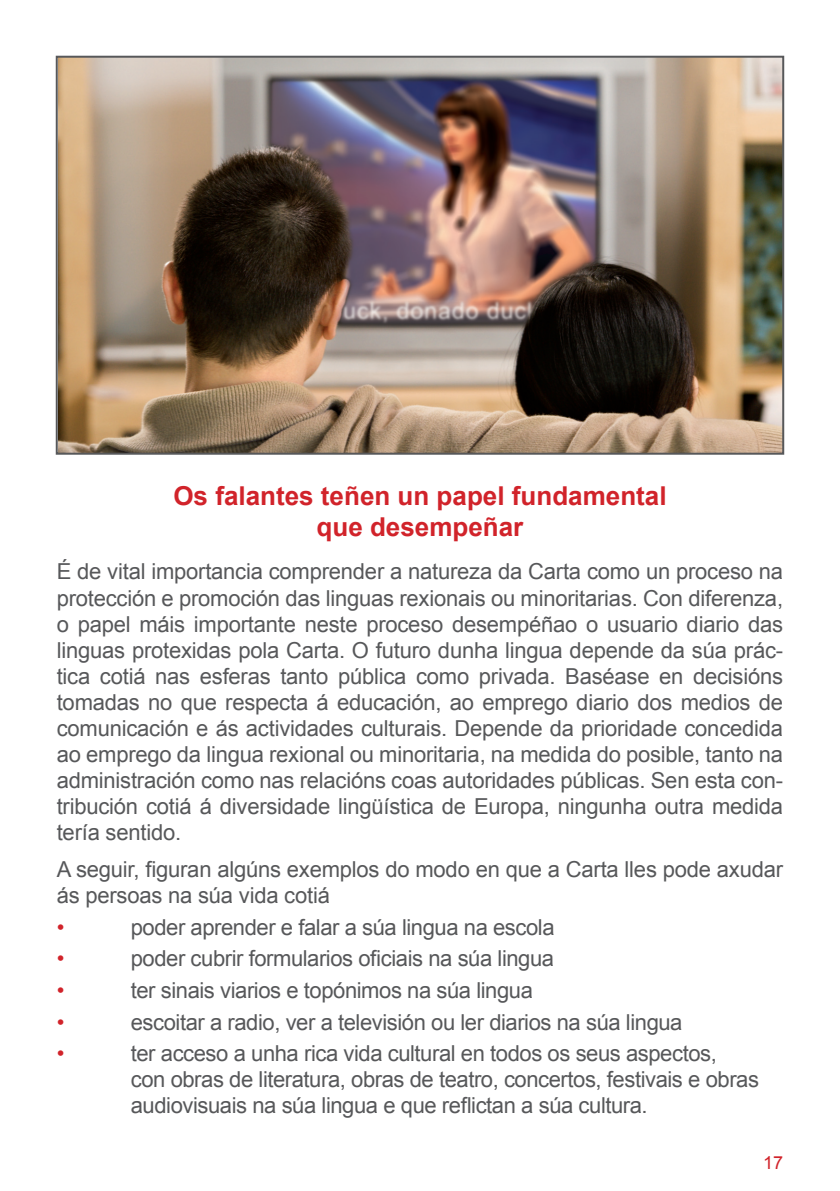
<style>
.page{position:relative;width:840px;height:1191px;background:#fff}
.page>*{position:absolute;margin:0;border:0;box-sizing:border-box;transform-origin:0 0}
.t1{font:700 26px/31.2px "Arial";color:#d1232a;text-align:center}
.t2{font:22px/26px "Arial";letter-spacing:-.02em;color:#57585a}
.t3{font:22px/31.6px "Arial";color:#d1232a;text-align:justify}
.t4{font:18px "Arial";color:#d1232a}
</style>
<div class="page">
<img style="left:59px;top:59px;width:721px;height:393px">
<div style="left:56px;top:56px;width:727px;height:399px;border:2px solid #57585a"></div>
<p class="t1" style="left:173px;top:480px;width:494px">Os falantes teñen un papel fundamental que desempeñar</p>
<p class="t2" style="left:57px;top:559px;width:727px;text-align:justify">É de vital importancia comprender a natureza da Carta como un proceso na protección e promoción das linguas rexionais ou minoritarias. Con diferenza, o papel máis importante neste proceso desempéñao o usuario diario das linguas protexidas pola Carta. O futuro dunha lingua depende da súa prác&shy;tica cotiá nas esferas tanto pública como privada. Baséase en decisións tomadas no que respecta á educación, ao emprego diario dos medios de comunicación e ás actividades culturais. Depende da prioridade concedida ao emprego da lingua rexional ou minoritaria, na medida do posible, tanto na administración como nas relacións coas autoridades públicas. Sen esta con&shy;tribución cotiá á diversidade lingüística de Europa, ningunha outra medida tería sentido.</p>
<p class="t2" style="left:57px;top:856px;width:727px">A seguir, figuran algúns exemplos do modo en que a Carta lles pode axudar ás persoas na súa vida cotiá</p>
<p class="t2" style="left:131px;top:911px;width:587px;line-height:31.6px">poder aprender e falar a súa lingua na escola<br>poder cubrir formularios oficiais na súa lingua<br>ter sinais viarios e topónimos na súa lingua<br>escoitar a radio, ver a televisión ou ler diarios na súa lingua<br>ter acceso a unha rica vida cultural en todos os seus aspectos,</p>
<p class="t2" style="left:131px;top:1066px;width:629px">con obras de literatura, obras de teatro, concertos, festivais e obras audiovisuais na súa lingua e que reflictan a súa cultura.</p>
<p class="t3" style="left:57px;top:911px;width:9px">• • • • •</p>
<p class="t4" style="left:762px;top:1152px;width:22px">17</p>
</div>
